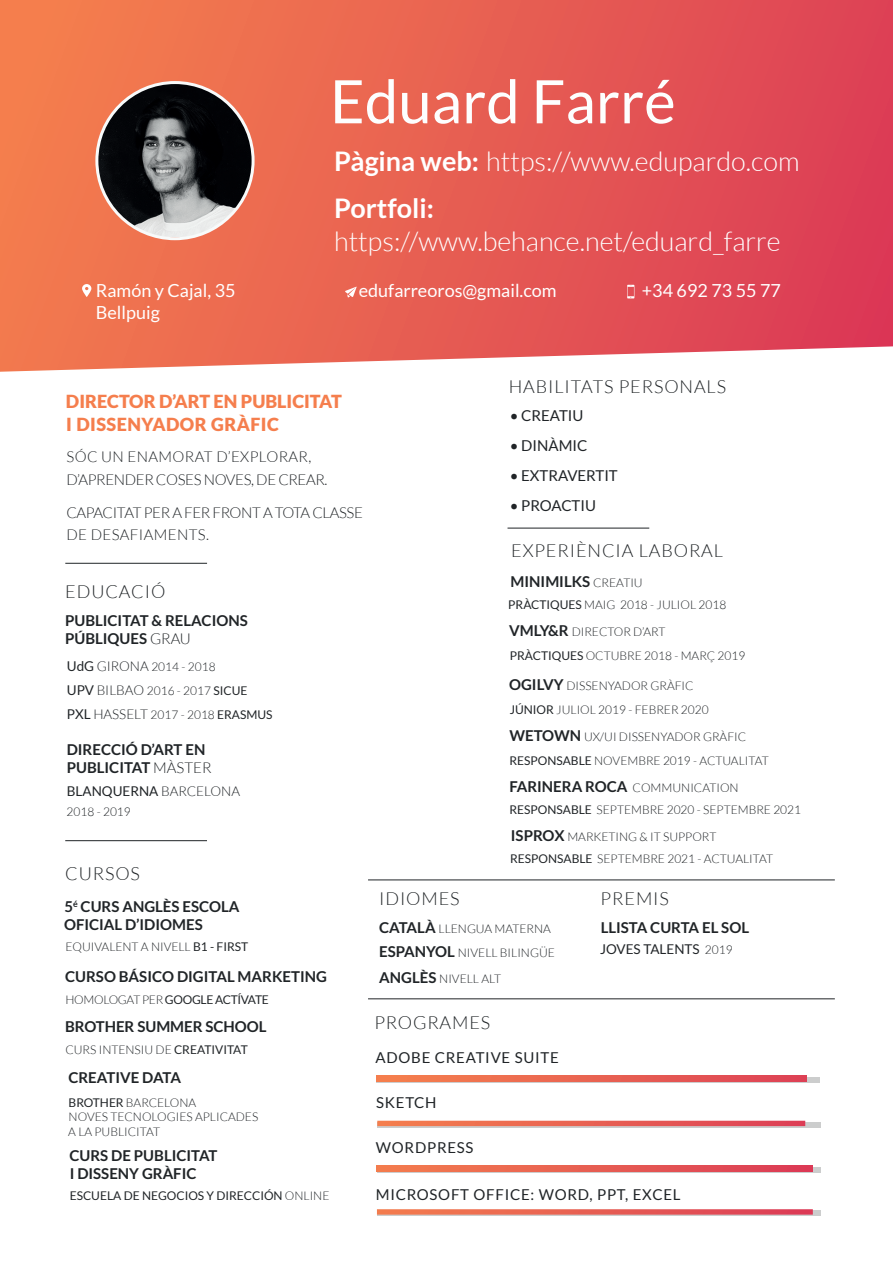
<style>
.page{position:relative;width:893px;height:1263px;background:#fff}
.page>*{position:absolute;margin:0;border:0;box-sizing:border-box;transform-origin:0 0}
.t1{font:60px "Lato";color:#fdfefe}
.t2{font:300 27px "Lato";color:#fff}
.t3{font:700 27px "Lato";color:#fff}
.t4{font:300 18px "Lato";letter-spacing:.05em;color:#202427}
.t5{font:18px/21.6px "Lato";color:#fff}
.t6{font:900 18px/22.5px "Lato";color:#f57e4d}
.t7{font:700 15px/18px "Lato";color:#202427}
.t8{font:300 15px/22.5px "Lato";letter-spacing:-.025em;color:#202427}
.t9{font:15px "Lato";letter-spacing:.05em;color:#202427}
.t10{font:15px "Lato";color:#202427}
.t11{font:13.5px "Lato";color:#202427}
.t12{font:300 12px/23.9px "Lato";color:#202427}
.t13{font:12px "Lato";color:#202427}
.t14{font:12px "Lato";letter-spacing:-.025em;color:#202427}
.s1{font-weight:700}
.s2{font-weight:300}
.s3{font-weight:400;font-size:13.5px}
.s4{font-size:13.5px}
.s5{font-weight:400}
.s6{font-weight:300;font-size:12px}
.s7{font-weight:700;font-size:15px}
</style>
<div class="page">
<div style="left:377px;top:1167px;width:443px;height:5px;background:#cccdcd"></div>
<div style="left:377px;top:1210px;width:443px;height:6px;background:#cccdcd"></div>
<div style="left:377px;top:1122px;width:443px;height:5px;background:#cccdcd"></div>
<div style="left:376px;top:1077px;width:444px;height:5px;background:#cccdcd"></div>
<svg style="left:377px;top:1166px;width:436px;height:5px;background:#e75c52"></svg>
<svg style="left:377px;top:1209px;width:436px;height:6px;background:#e66960"></svg>
<svg style="left:377px;top:1121px;width:428px;height:5px;background:#e85f51"></svg>
<svg style="left:376px;top:1076px;width:430px;height:6px;background:#e96251"></svg>
<hr style="left:507px;top:528px;width:142px;height:1px;background:#202427">
<hr style="left:368px;top:998px;width:467px;height:1px;background:#202427">
<hr style="left:368px;top:879px;width:467px;height:1px;background:#202427">
<hr style="left:65px;top:563px;width:142px;height:1px;background:#202427">
<hr style="left:65px;top:840px;width:142px;height:1px;background:#202427">
<svg style="left:0;top:0;width:893px;height:372px;background:#e86258"></svg>
<svg style="left:95px;top:81px;width:160px;height:159px;background:#6b514b"></svg>
<svg style="left:345px;top:287px;width:12px;height:10px"></svg>
<svg style="left:82px;top:284px;width:9px;height:13px"></svg>
<svg style="left:627px;top:285px;width:7px;height:14px"></svg>
<h1 class="t1" style="left:330px;top:68px;width:347px">Eduard Farré</h1>
<h2 class="t2" style="left:334px;top:146px;width:467px"><span class="s1">Pàgina web:</span> https://www.edupardo.com</h2>
<h2 class="t3" style="left:334px;top:193px;width:101px">Portfoli:</h2>
<h2 class="t2" style="left:334px;top:226px;width:448px">https://www.behance.net/eduard_farre</h2>
<h3 class="t5" style="left:96px;top:280px;width:141px">Ramón y Cajal, 35<br>Bellpuig</h3>
<h3 class="t5" style="left:359px;top:280px;width:199px">edufarreoros@gmail.com</h3>
<h3 class="t5" style="left:642px;top:280px;width:141px">+34 692 73 55 77</h3>
<h3 class="t5" style="left:96px;top:280px;width:80px">Llançà, 54</h3>
<h3 class="t6" style="left:66px;top:390px;width:277px">DIRECTOR D’ART EN PUBLICITAT<br>I DISSENYADOR GRÀFIC</h3>
<p class="t8" style="left:66px;top:445px;width:262px">SÓC UN ENAMORAT D’EXPLORAR,<br>D’APRENDER COSES NOVES, DE CREAR.</p>
<p class="t8" style="left:66px;top:501px;width:298px">CAPACITAT PER A FER FRONT A TOTA CLASSE<br>DE DESAFIAMENTS.</p>
<h3 class="t4" style="left:65px;top:582px;width:102px">EDUCACIÓ</h3>
<p class="t7" style="left:65px;top:612px;width:184px">PUBLICITAT &amp; RELACIONS<br>PÚBLIQUES <span class="s2">GRAU</span></p>
<p class="t12" style="left:67px;top:655px;width:207px"><span class="s3">UdG</span> <span class="s4">GIRONA</span> 2014 - 2018<br><span class="s3">UPV</span> <span class="s4">BILBAO</span> 2016 - 2017 <span class="s5">SICUE<br></span><span class="s3">PXL</span> <span class="s4">HASSELT</span> 2017 - 2018 <span class="s5">ERASMUS</span></p>
<p class="t7" style="left:67px;top:740px;width:146px">DIRECCIÓ D’ART EN<br>PUBLICITAT <span class="s2">MÀSTER</span></p>
<p class="t11" style="left:67px;top:784px;width:175px">BLANQUERNA <span class="s2">BARCELONA</span></p>
<p class="t12" style="left:67px;top:799px;width:66px">2018 - 2019</p>
<h3 class="t4" style="left:65px;top:864px;width:76px">CURSOS</h3>
<p class="t7" style="left:64px;top:897px;width:177px">5<sup>é</sup> CURS ANGLÈS ESCOLA<br>OFICIAL D’IDIOMES</p>
<p class="t12" style="left:65px;top:935px;width:184px">EQUIVALENT A NIVELL <span class="s5">B1 - FIRST</span></p>
<h3 class="t4" style="left:509px;top:377px;width:219px">HABILITATS PERSONALS</h3>
<p class="t10" style="left:510px;top:407px;width:75px">• CREATIU</p>
<p class="t10" style="left:510px;top:437px;width:79px">• DINÀMIC</p>
<p class="t10" style="left:510px;top:467px;width:110px">• EXTRAVERTIT</p>
<p class="t10" style="left:510px;top:497px;width:88px">• PROACTIU</p>
<h3 class="t4" style="left:511px;top:541px;width:213px">EXPERIÈNCIA LABORAL</h3>
<p class="t7" style="left:511px;top:572px;width:134px">MINIMILKS <span class="s6">CREATIU</span></p>
<p class="t12" style="left:508px;top:593px;width:220px"><span class="s5">PRÀCTIQUES</span> MAIG 2018 - JULIOL 2018</p>
<p class="t12" style="left:509px;top:620px;width:158px"><span class="s7">VMLY&amp;R</span> DIRECTOR D’ART</p>
<p class="t12" style="left:510px;top:644px;width:237px"><span class="s5">PRÀCTIQUES</span> OCTUBRE 2018 - MARÇ 2019</p>
<p class="t12" style="left:509px;top:674px;width:186px"><span class="s7">OGILVY</span> DISSENYADOR GRÀFIC</p>
<p class="t12" style="left:510px;top:698px;width:200px"><span class="s5">JÚNIOR</span> JULIOL 2019 - FEBRER 2020</p>
<p class="t12" style="left:509px;top:725px;width:238px"><span class="s7">WETOWN</span> UX/UI DISSENYADOR GRÀFIC</p>
<p class="t12" style="left:509px;top:749px;width:261px"><span class="s5">RESPONSABLE</span> NOVEMBRE 2019 - ACTUALITAT</p>
<p class="t12" style="left:509px;top:776px;width:231px"><span class="s7">FARINERA ROCA</span> COMMUNICATION</p>
<p class="t12" style="left:511px;top:825px;width:207px"><span class="s7">ISPROX</span> MARKETING &amp; IT SUPPORT</p>
<p class="t12" style="left:509px;top:798px;width:293px"><span class="s5">RESPONSABLE</span> SEPTEMBRE 2020 - SEPTEMBRE 2021</p>
<h3 class="t4" style="left:379px;top:889px;width:82px">IDIOMES</h3>
<p class="t12" style="left:510px;top:847px;width:265px"><span class="s5">RESPONSABLE</span> SEPTEMBRE 2021 - ACTUALITAT</p>
<h3 class="t4" style="left:601px;top:888px;width:70px">PREMIS</h3>
<p class="t12" style="left:379px;top:917px;width:177px"><span class="s7">CATALÀ</span> LLENGUA MATERNA<br><span class="s7">ESPANYOL</span> NIVELL BILINGÜE</p>
<p class="t7" style="left:601px;top:918px;width:150px">LLISTA CURTA EL SOL</p>
<p class="t11" style="left:600px;top:941px;width:134px">JOVES TALENTS <span class="s6">2019</span></p>
<p class="t7" style="left:65px;top:967px;width:263px">CURSO BÁSICO DIGITAL MARKETING</p>
<p class="t12" style="left:379px;top:966px;width:124px"><span class="s7">ANGLÈS</span> NIVELL ALT</p>
<p class="t14" style="left:65px;top:993px;width:205px"><span class="s2">HOMOLOGAT PER</span> GOOGLE ACTÍVATE</p>
<p class="t7" style="left:65px;top:1017px;width:203px">BROTHER SUMMER SCHOOL</p>
<p class="t12" style="left:65px;top:1037px;width:184px">CURS INTENSIU DE <span class="s5">CREATIVITAT</span></p>
<h3 class="t4" style="left:374px;top:1013px;width:117px">PROGRAMES</h3>
<p class="t9" style="left:375px;top:1049px;width:185px">ADOBE CREATIVE SUITE</p>
<p class="t7" style="left:68px;top:1069px;width:114px">CREATIVE DATA</p>
<p class="t12" style="left:68px;top:1095px;width:191px;line-height:14.4px"><span class="s5">BROTHER</span> BARCELONA<br>NOVES TECNOLOGIES APLICADES<br>A LA PUBLICITAT</p>
<p class="t7" style="left:69px;top:1146px;width:150px">CURS DE PUBLICITAT<br>I DISSENY GRÀFIC</p>
<p class="t13" style="left:70px;top:1188px;width:261px">ESCUELA DE NEGOCIOS Y DIRECCIÓN <span class="s2">ONLINE</span></p>
<p class="t9" style="left:376px;top:1094px;width:62px">SKETCH</p>
<p class="t9" style="left:376px;top:1139px;width:99px">WORDPRESS</p>
<p class="t9" style="left:376px;top:1186px;width:306px">MICROSOFT OFFICE: WORD, PPT, EXCEL</p>
</div>
